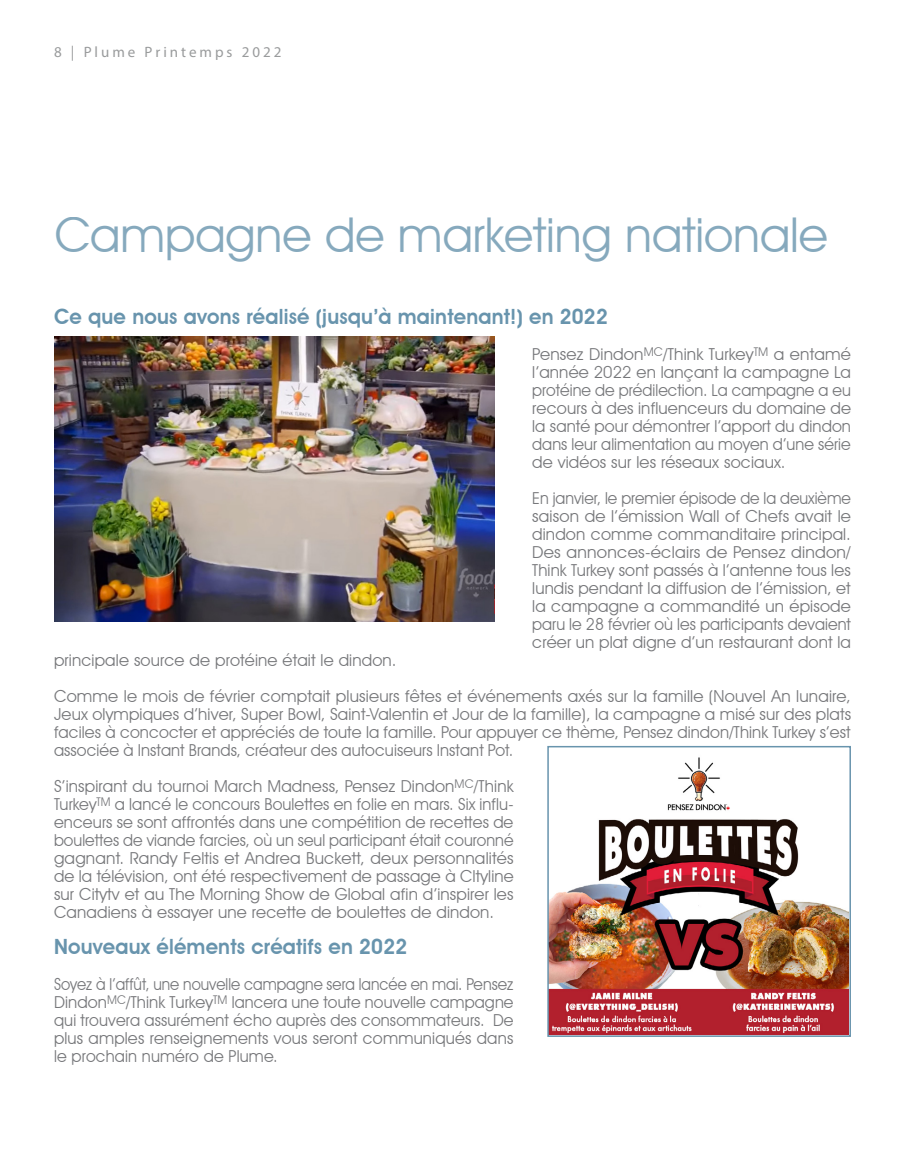
<style>
.page{position:relative;width:905px;height:1175px;background:#fff}
.page>*{position:absolute;margin:0;border:0;box-sizing:border-box;transform-origin:0 0}
.t1{font:48px "Avant Garde IT Cby BT";color:#6894ad}
.t2{font:600 21px "Avant Garde IT Cby BT";letter-spacing:.01em;color:#6894ad}
.t3{font:16.5px/18px "Avant Garde IT Cby BT";letter-spacing:.01em;color:#77787b;text-align:justify}
.t4{font:16.5px/18px "Avant Garde IT Cby BT";letter-spacing:.01em;color:#77787b;text-align:justify;scale:.94 1}
.t5{font:16.5px/18px "Avant Garde IT Cby BT";letter-spacing:.01em;color:#77787b;text-align:justify;scale:.91 1}
.t6{font:15px "Myriad Pro";letter-spacing:.2em;color:#999b9c}
</style>
<div class="page">
<img style="left:54px;top:336px;width:440px;height:285px">
<img style="left:550px;top:757px;width:297px;height:276px">
<div style="left:547px;top:746px;width:303px;height:290px;border:2px solid #6894ad"></div>
<p class="t6" style="left:54px;top:43px;width:229px">8 | Plume Printemps 2022</p>
<h1 class="t1" style="left:54px;top:206px;width:775px">Campagne de marketing nationale</h1>
<p class="t2" style="left:54px;top:304px;width:555px">Ce que nous avons réalisé (jusqu’à maintenant!) en 2022</p>
<p class="t3" style="left:532px;top:345px;width:320px">Pensez Dindon<sup>MC</sup>/Think Turkey<sup>TM</sup> a entamé l’année 2022 en lançant la campagne La protéine de prédilection. La campagne a eu recours à des influenceurs du domaine de la santé pour démontrer l’apport du dindon dans leur alimentation au moyen d’une série de vidéos sur les réseaux sociaux.</p>
<p class="t4" style="left:532px;top:489px;width:341px">En janvier, le premier épisode de la deuxième saison de l’émission Wall of Chefs avait le dindon comme commanditaire principal.<br>Des annonces-éclairs de Pensez dindon/ Think Turkey sont passés à l’antenne tous les lundis pendant la diffusion de l’émission, et la campagne a commandité un épisode paru le 28 février où les participants devaient créer un plat digne d’un restaurant dont la</p>
<p class="t3" style="left:54px;top:642px;width:798px;line-height:36px">principale source de protéine était le dindon.<br>Comme le mois de février comptait plusieurs fêtes et événements axés sur la famille (Nouvel An lunaire,</p>
<p class="t3" style="left:54px;top:705px;width:798px">Jeux olympiques d’hiver, Super Bowl, Saint-Valentin et Jour de la famille), la campagne a misé sur des plats faciles à concocter et appréciés de toute la famille. Pour appuyer ce thème, Pensez dindon/Think Turkey s’est associée à Instant Brands, créateur des autocuiseurs Instant Pot.</p>
<p class="t3" style="left:54px;top:777px;width:461px">S’inspirant du tournoi March Madness, Pensez Dindon<sup>MC</sup>/Think Turkey<sup>TM</sup> a lancé le concours Boulettes en folie en mars. Six influ&shy;enceurs se sont affrontés dans une compétition de recettes de boulettes de viande farcies, où un seul participant était couronné gagnant. Randy Feltis et Andrea Buckett, deux personnalités de la télévision, ont été respectivement de passage à CItyline sur Citytv et au The Morning Show de Global afin d’inspirer les Canadiens à essayer une recette de boulettes de dindon.</p>
<p class="t2" style="left:54px;top:934px;width:355px">Nouveaux éléments créatifs en 2022</p>
<p class="t5" style="left:54px;top:975px;width:506px">Soyez à l’affût, une nouvelle campagne sera lancée en mai. Pensez Dindon<sup>MC</sup>/Think Turkey<sup>TM</sup> lancera une toute nouvelle campagne qui trouvera assurément écho auprès des consommateurs. De plus amples renseignements vous seront communiqués dans le prochain numéro de Plume.</p>
</div>
